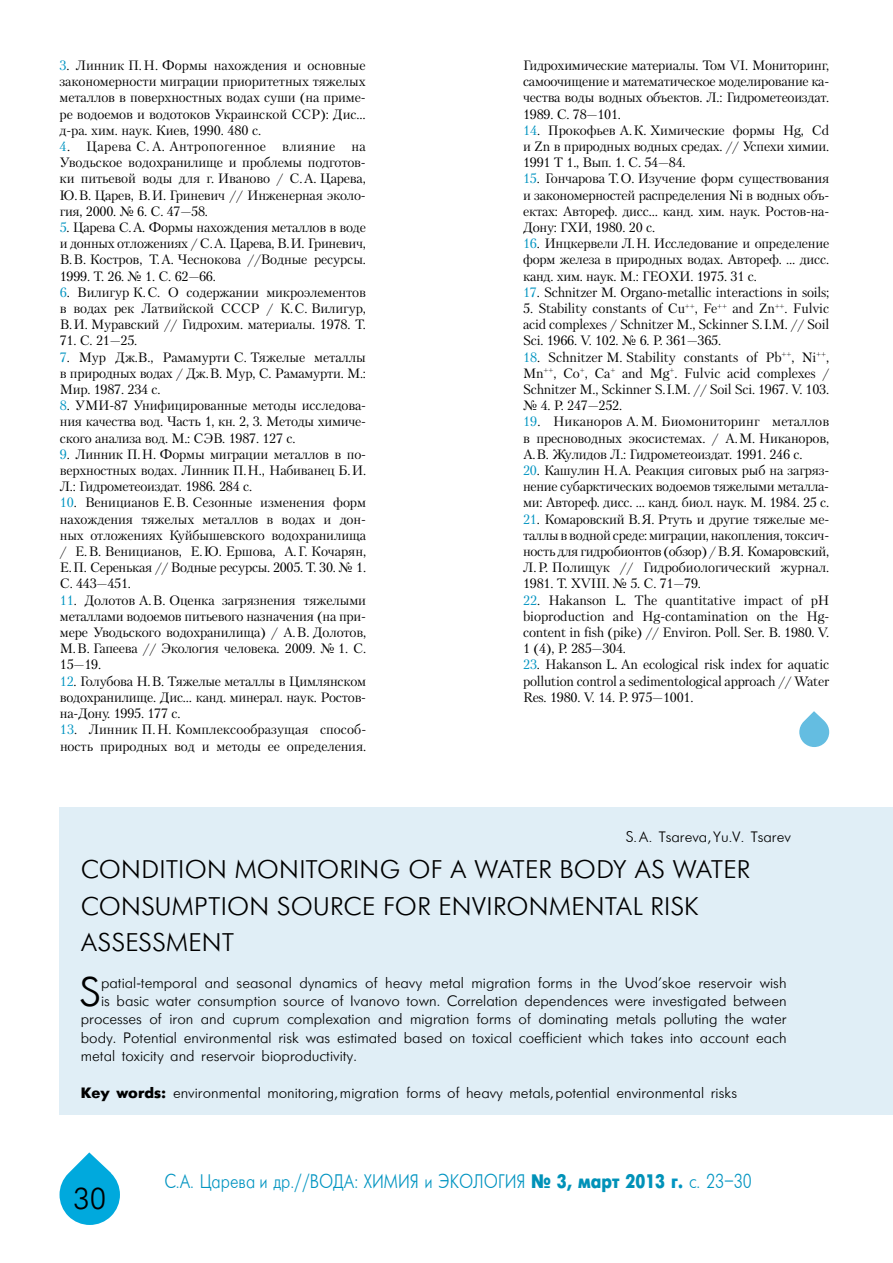
<style>
.page{position:relative;width:893px;height:1263px;background:#fff}
.page>*{position:absolute;margin:0;border:0;box-sizing:border-box;transform-origin:0 0}
.t1{font:41.1px "Futuris Cyrillic";color:#000}
.t2{font:30px "Futuris Cyrillic";color:#000}
.t3{font:25.5px/36.6px "Futuris C";letter-spacing:.015em;color:#000}
.t4{font:19.5px "Futuris";color:#0094c1;scale:.84 1}
.t5{font:15px "Futuris Cyrillic";color:#000}
.t6{font:15px "Futuris";color:#000}
.t7{font:13.5px/16.2px "Petersburg C";letter-spacing:-.02em;color:#000;text-align:justify}
.s1{color:#0094c1}
.s2{font-style:italic}
.s3{font-weight:700}
.s4{font-weight:700;color:#0092b8}
</style>
<div class="page">
<svg style="left:60px;top:1152px;width:60px;height:73px"></svg>
<svg style="left:799px;top:711px;width:30px;height:36px"></svg>
<div style="left:60px;top:807px;width:833px;height:308px;background:#e0eef6"></div>
<p class="t7" style="left:60px;top:57px;width:308px"><span class="s1">3</span><span class="s2">.</span> Линник П.Н. Формы нахождения и основные закономерности миграции приоритетных тяжелых металлов в поверхностных водах суши (на приме&shy;ре водоемов и водотоков Украинской ССР): Дис… д-ра. хим. наук. Киев, 1990. 480 с.</p>
<p class="t7" style="left:60px;top:138px;width:308px"><span class="s1">4</span><span class="s2">.</span> Царева С. А. Антропогенное влияние на Уводьское водохранилище и проблемы подготов&shy;ки питьевой воды для г. Иваново / С.А. Царева, Ю.В. Царев, В.И. Гриневич // Инженерная эколо&shy;гия, 2000. № 6. С. 47—58.</p>
<p class="t7" style="left:60px;top:219px;width:308px"><span class="s1">5</span><span class="s2">.</span> Царева С.А. Формы нахождения металлов в воде и донных отложениях / С.А. Царева, В.И. Гриневич, В.В. Костров, Т.А. Чеснокова //Водные ресурсы.<br>1999. Т. 26. № 1. С. 62—66.</p>
<p class="t7" style="left:60px;top:284px;width:308px"><span class="s1">6</span><span class="s2">.</span> Вилигур К.С. О содержании микроэлементов в водах рек Латвийской СССР / К.С. Вилигур, В.И. Муравский // Гидрохим. материалы. 1978. Т.</p>
<p class="t7" style="left:60px;top:332px;width:79px">71. С. 21—25.</p>
<p class="t7" style="left:60px;top:349px;width:308px"><span class="s1">7</span><span class="s2">.</span> Мур Дж.В., Рамамурти С. Тяжелые металлы в природных водах / Дж.В. Мур, С. Рамамурти. М.:<br>Мир. 1987. 234 с.</p>
<p class="t7" style="left:60px;top:397px;width:308px"><span class="s1">8</span><span class="s2">.</span> УМИ-87 Унифицированные методы исследова&shy;ния качества вод. Часть 1, кн. 2, 3. Методы химиче&shy;ского анализа вод. М.: СЭВ. 1987. 127 с.</p>
<p class="t7" style="left:60px;top:446px;width:308px"><span class="s1">9</span><span class="s2">.</span> Линник П.Н. Формы миграции металлов в по&shy;верхностных водах. Линник П.Н., Набиванец Б.И.<br>Л.: Гидрометеоиздат. 1986. 284 с.</p>
<p class="t7" style="left:60px;top:494px;width:308px"><span class="s1">10</span><span class="s2">.</span> Веницианов Е.В. Сезонные изменения форм нахождения тяжелых металлов в водах и дон&shy;ных отложениях Куйбышевского водохранилища / Е.В. Веницианов, Е.Ю. Ершова, А.Г. Кочарян, Е.П. Серенькая // Водные ресурсы. 2005. Т. 30. № 1.<br>С. 443—451.</p>
<p class="t7" style="left:60px;top:592px;width:308px"><span class="s1">11</span><span class="s2">.</span> Долотов А.В. Оценка загрязнения тяжелыми металлами водоемов питьевого назначения (на при&shy;мере Уводьского водохранилища) / А.В. Долотов, М.В. Гапеева // Экология человека. 2009. № 1. С.<br>15—19.</p>
<p class="t7" style="left:60px;top:673px;width:308px"><span class="s1">12</span><span class="s2">.</span> Голубова Н.В. Тяжелые металлы в Цимлянском водохранилище. Дис… канд. минерал. наук. Ростов&shy;на-Дону. 1995. 177 с.</p>
<p class="t7" style="left:60px;top:721px;width:308px"><span class="s1">13</span><span class="s2">.</span> Линник П.Н. Комплексообразущая способ&shy;ность природных вод и методы ее определения.</p>
<p class="t7" style="left:523px;top:57px;width:308px">Гидрохимические материалы. Том VI. Мониторинг, самоочищение и математическое моделирование ка&shy;чества воды водных объектов. Л.: Гидрометеоиздат.<br>1989. С. 78—101.</p>
<p class="t7" style="left:523px;top:122px;width:308px"><span class="s1">14</span><span class="s2">.</span> Прокофьев А.К. Химические формы Hg, Cd и Zn в природных водных средах. // Успехи химии.<br>1991 Т 1., Вып. 1. С. 54—84.</p>
<p class="t7" style="left:523px;top:170px;width:308px"><span class="s1">15</span><span class="s2">.</span> Гончарова Т.О. Изучение форм существования и закономерностей распределения Ni в водных объ&shy;ектах: Автореф. дисс… канд. хим. наук. Ростов-на-Дону: ГХИ, 1980. 20 с.</p>
<p class="t7" style="left:523px;top:235px;width:308px"><span class="s1">16</span><span class="s2">.</span> Инцкервели Л.Н. Исследование и определение форм железа в природных водах. Автореф. … дисс. канд. хим. наук. М.: ГЕОХИ. 1975. 31 с.</p>
<p class="t7" style="left:523px;top:284px;width:308px"><span class="s1">17</span><span class="s2">.</span> Schnitzer M. Organo-metallic interactions in soils;</p>
<p class="t7" style="left:523px;top:300px;width:308px">5. Stability constants of Cu<sup>++</sup>, Fe<sup>++</sup> and Zn<sup>++</sup>. Fulvic acid complexes / Schnitzer M., Sckinner S.I.M. // Soil Sci. 1966. V. 102. № 6. P. 361—365.</p>
<p class="t7" style="left:523px;top:349px;width:308px"><span class="s1">18</span><span class="s2">.</span> Schnitzer M. Stability constants of Pb<sup>++</sup>, Ni<sup>++</sup>, Mn<sup>++</sup>, Co<sup>+</sup>, Ca<sup>+</sup> and Mg<sup>+</sup>. Fulvic acid complexes / Schnitzer M., Sckinner S.I.M. // Soil Sci. 1967. V. 103. № 4. P. 247—252.</p>
<p class="t7" style="left:523px;top:413px;width:308px"><span class="s1">19</span><span class="s2">.</span> Никаноров А.М. Биомониторинг металлов в пресноводных экосистемах. / А.М. Никаноров, А.В. Жулидов Л.: Гидрометеоиздат. 1991. 246 с.</p>
<p class="t7" style="left:523px;top:462px;width:308px"><span class="s1">20</span><span class="s2">.</span> Кашулин Н.А. Реакция сиговых рыб на загряз&shy;нение субарктических водоемов тяжелыми металла&shy;ми: Автореф. дисс. … канд. биол. наук. М. 1984. 25 с.</p>
<p class="t7" style="left:523px;top:511px;width:308px"><span class="s1">21</span><span class="s2">.</span> Комаровский В.Я. Ртуть и другие тяжелые ме&shy;таллы в водной среде: миграции, накопления, токсич&shy;ность для гидробионтов (обзор) / В.Я. Комаровский, Л.Р. Полищук // Гидробиологический журнал.<br>1981. Т. XVIII. № 5. С. 71—79.</p>
<p class="t7" style="left:523px;top:592px;width:308px"><span class="s1">22</span><span class="s2">.</span> Hakanson L. The quantitative impact of pH bioproduction and Hg-contamination on the Hg&shy;content in fish (pike) // Environ. Poll. Ser. B. 1980. V.<br>1 (4), P. 285—304.</p>
<p class="t7" style="left:523px;top:656px;width:308px"><span class="s1">23</span><span class="s2">.</span> Hakanson L. An ecological risk index for aquatic pollution control a sedimentological approach // Water Res. 1980. V. 14. P. 975—1001.</p>
<p class="t6" style="left:626px;top:829px;width:167px">S.A. Tsareva, Yu.V. Tsarev</p>
<h3 class="t3" style="left:81px;top:852px;width:671px">CON DITION MON ITORIN G OF A WATER BODY AS WATER<br>CONSUMPTION SOURCE FOR ENVIRONMENTAL RISK<br>ASSESSMENT</h3>
<h1 class="t1" style="left:80px;top:971px;width:23px">S</h1>
<p class="t5" style="left:101px;top:975px;width:687px">patial-temporal and seasonal dynamics of heavy metal migration forms in the Uvod’skoe reservoir wish</p>
<p class="t5" style="left:101px;top:993px;width:687px">is basic water consumption source of Ivanovo town. Correlation dependences were investigated between</p>
<p class="t5" style="left:81px;top:1012px;width:707px">processes of iron and cuprum complexation and migration forms of dominating metals polluting the water</p>
<p class="t5" style="left:81px;top:1030px;width:707px">body. Potential environmental risk was estimated based on toxical coefficient which takes into account each</p>
<p class="t5" style="left:81px;top:1048px;width:278px">metal toxicity and reservoir bioproductivity.</p>
<p class="t6" style="left:81px;top:1085px;width:658px"><span class="s3">Key words:</span> environmental monitoring, migration forms of heavy metals, potential environmental risks</p>
<h2 class="t2" style="left:73px;top:1183px;width:34px">30</h2>
<h3 class="t4" style="left:164px;top:1171px;width:701px">С.А. Царева и др.//ВОДА: ХИМИЯ и ЭКОЛОГИЯ <span class="s4">¹ 3, март 2013</span> <span class="s3">г.</span> c. 23–30</h3>
</div>
